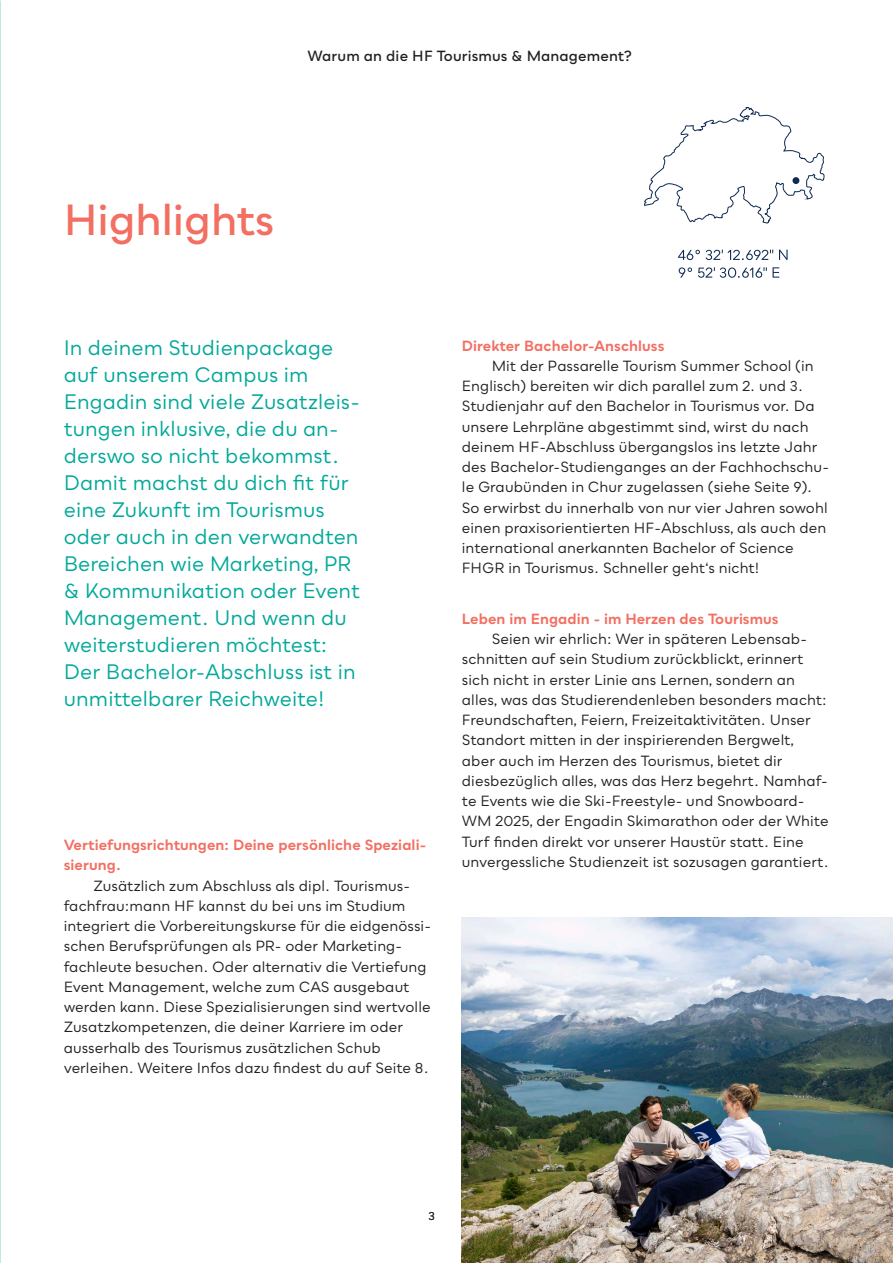
<style>
.page{position:relative;width:893px;height:1263px;background:#fff}
.page>*{position:absolute;margin:0;border:0;box-sizing:border-box;transform-origin:0 0}
.t1{font:600 42px "Bozon";color:#f26f62}
.t2{font:20.25px/27px "Bozon";letter-spacing:.005em;color:#00a89a}
.t3{font:14.25px/20.2px "Bozon";letter-spacing:.005em;color:#231f20}
.t4{font:700 14.25px/20.2px "Bozon";letter-spacing:.005em;color:#f26f62}
.t5{font:600 14.25px "Bozon";letter-spacing:.01em;color:#231f20}
.t6{font:11.25px "Bozon";color:#231f20}
</style>
<div class="page">
<svg style="left:678px;top:250px;width:22px;height:10px"></svg>
<svg style="left:706px;top:250px;width:67px;height:10px"></svg>
<svg style="left:779px;top:250px;width:9px;height:10px"></svg>
<svg style="left:679px;top:267px;width:13px;height:11px"></svg>
<svg style="left:698px;top:267px;width:69px;height:11px"></svg>
<svg style="left:773px;top:267px;width:6px;height:11px"></svg>
<svg style="left:644px;top:107px;width:180px;height:116px"></svg>
<div style="left:792px;top:177px;width:7px;height:7px;background:#0d2a51;border-radius:3px"></div>
<img style="left:462px;top:917px;width:431px;height:346px">
<p class="t5" style="left:307px;top:47px;width:326px">Warum an die HF Tourismus &amp; Management?</p>
<h1 class="t1" style="left:64px;top:192px;width:212px">Highlights</h1>
<p class="t2" style="left:64px;top:334px;width:298px">In deinem Studienpackage auf unserem Campus im<br>Engadin sind viele Zusatzleis&shy;tungen inklusive, die du an&shy;derswo so nicht bekommst.<br>Damit machst du dich fit für eine Zukunft im Tourismus oder auch in den verwandten<br>Bereichen wie Marketing, PR &amp; Kommunikation oder Event<br>Management. Und wenn du weiterstudieren möchtest:<br>Der Bachelor-Abschluss ist in unmittelbarer Reichweite!</p>
<p class="t4" style="left:64px;top:835px;width:364px">Vertiefungsrichtungen: Deine persönliche Speziali&shy;sierung.</p>
<p class="t3" style="left:64px;top:875px;width:369px;text-indent:30px">Zusätzlich zum Abschluss als dipl. Tourismus&shy;fachfrau:mann HF kannst du bei uns im Studium integriert die Vorbereitungskurse für die eidgenössi&shy;schen Berufsprüfungen als PR- oder Marketing&shy;fachleute besuchen. Oder alternativ die Vertiefung Event Management, welche zum CAS ausgebaut werden kann. Diese Spezialisierungen sind wertvolle Zusatzkompetenzen, die deiner Karriere im oder ausserhalb des Tourismus zusätzlichen Schub verleihen. Weitere Infos dazu findest du auf Seite 8.</p>
<p class="t4" style="left:462px;top:335px;width:204px">Direkter Bachelor-Anschluss</p>
<p class="t3" style="left:462px;top:355px;width:369px;text-indent:30px">Mit der Passarelle Tourism Summer School (in Englisch) bereiten wir dich parallel zum 2. und 3.<br>Studienjahr auf den Bachelor in Tourismus vor. Da unsere Lehrpläne abgestimmt sind, wirst du nach deinem HF-Abschluss übergangslos ins letzte Jahr des Bachelor-Studienganges an der Fachhochschu&shy;le Graubünden in Chur zugelassen (siehe Seite 9).<br>So erwirbst du innerhalb von nur vier Jahren sowohl einen praxisorientierten HF-Abschluss, als auch den international anerkannten Bachelor of Science FHGR in Tourismus. Schneller geht‘s nicht!</p>
<p class="t4" style="left:462px;top:608px;width:318px">Leben im Engadin - im Herzen des Tourismus</p>
<p class="t3" style="left:462px;top:628px;width:368px;text-indent:30px">Seien wir ehrlich: Wer in späteren Lebensab&shy;schnitten auf sein Studium zurückblickt, erinnert sich nicht in erster Linie ans Lernen, sondern an alles, was das Studierendenleben besonders macht:<br>Freundschaften, Feiern, Freizeitaktivitäten. Unser Standort mitten in der inspirierenden Bergwelt, aber auch im Herzen des Tourismus, bietet dir diesbezüglich alles, was das Herz begehrt. Namhaf&shy;te Events wie die Ski-Freestyle- und Snowboard-WM 2025, der Engadin Skimarathon oder der White Turf finden direkt vor unserer Haustür statt. Eine unvergessliche Studienzeit ist sozusagen garantiert.</p>
<p class="t6" style="left:428px;top:1209px;width:8px">3</p>
</div>
